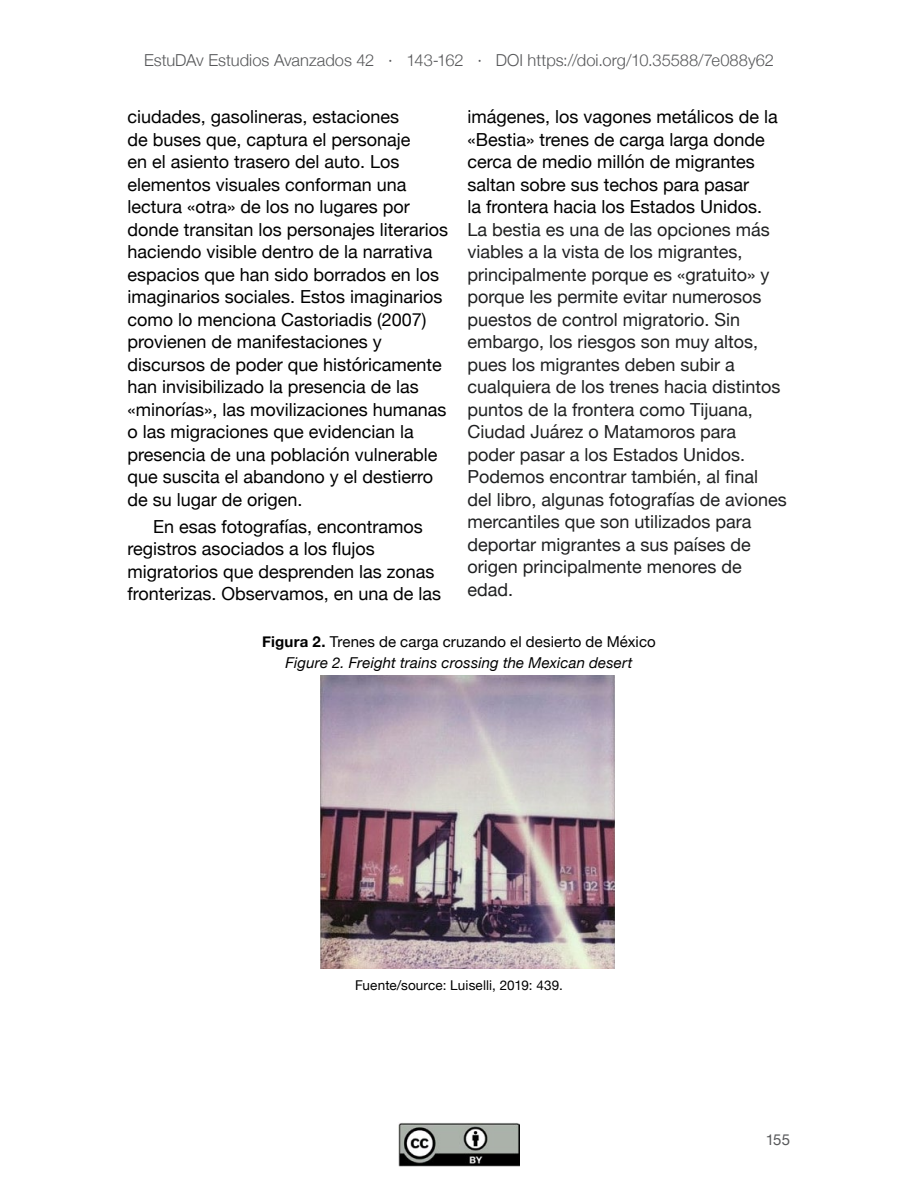
<style>
.page{position:relative;width:918px;height:1188px;background:#fff}
.page>*{position:absolute;margin:0;border:0;box-sizing:border-box;transform-origin:0 0}
.t1{font:18px/22.5px "Helvetica Neue";color:#000}
.t2{font:18px/22.5px "Helvetica Neue";color:#202122}
.t3{font:300 16.5px "Helvetica Neue";color:#58595b}
.t4{font:italic 15px/21px "Helvetica Neue";letter-spacing:.01em;color:#000;text-align:center}
.t5{font:15px "Helvetica Neue";color:#58595b}
.t6{font:13.5px "Helvetica Neue";letter-spacing:.01em;color:#000}
.s1{font-weight:700;font-style:normal}
.s2{font-style:normal}
</style>
<div class="page">
<img style="left:399px;top:1123px;width:120px;height:44px">
<img style="left:321px;top:676px;width:293px;height:292px">
<p class="t3" style="left:144px;top:47px;width:631px">EstuDAv Estudios Avanzados 42 · 143-162 · DOI https://doi.org/10.35588/7e088y62</p>
<p class="t1" style="left:468px;top:107px;width:312px">imágenes, los vagones metálicos de la «Bestia» trenes de carga larga donde cerca de medio millón de migrantes saltan sobre sus techos para pasar<br>la frontera hacia los Estados Unidos.</p>
<p class="t2" style="left:468px;top:219px;width:321px">La bestia es una de las opciones más viables a la vista de los migrantes, principalmente porque es «gratuito» y porque les permite evitar numerosos puestos de control migratorio. Sin embargo, los riesgos son muy altos, pues los migrantes deben subir a cualquiera de los trenes hacia distintos puntos de la frontera como Tijuana, Ciudad Juárez o Matamoros para poder pasar a los Estados Unidos.<br>Podemos encontrar también, al final del libro, algunas fotografías de aviones mercantiles que son utilizados para deportar migrantes a sus países de origen principalmente menores de edad.</p>
<p class="t4" style="left:262px;top:632px;width:395px"><span class="s1">Figura 2.</span> <span class="s2">Trenes de carga cruzando el desierto de México<br></span>Figure 2. Freight trains crossing the Mexican desert</p>
<p class="t1" style="left:128px;top:107px;width:322px">ciudades, gasolineras, estaciones<br>de buses que, captura el personaje<br>en el asiento trasero del auto. Los elementos visuales conforman una lectura «otra» de los no lugares por donde transitan los personajes literarios haciendo visible dentro de la narrativa espacios que han sido borrados en los imaginarios sociales. Estos imaginarios como lo menciona Castoriadis (2007) provienen de manifestaciones y discursos de poder que históricamente han invisibilizado la presencia de las «minorías», las movilizaciones humanas o las migraciones que evidencian la presencia de una población vulnerable que suscita el abandono y el destierro de su lugar de origen.</p>
<p class="t1" style="left:128px;top:516px;width:315px;text-indent:26px">En esas fotografías, encontramos registros asociados a los flujos migratorios que desprenden las zonas fronterizas. Observamos, en una de las</p>
<p class="t6" style="left:355px;top:975px;width:209px">Fuente/source: Luiselli, 2019: 439.</p>
<p class="t5" style="left:766px;top:1129px;width:26px">155</p>
</div>
